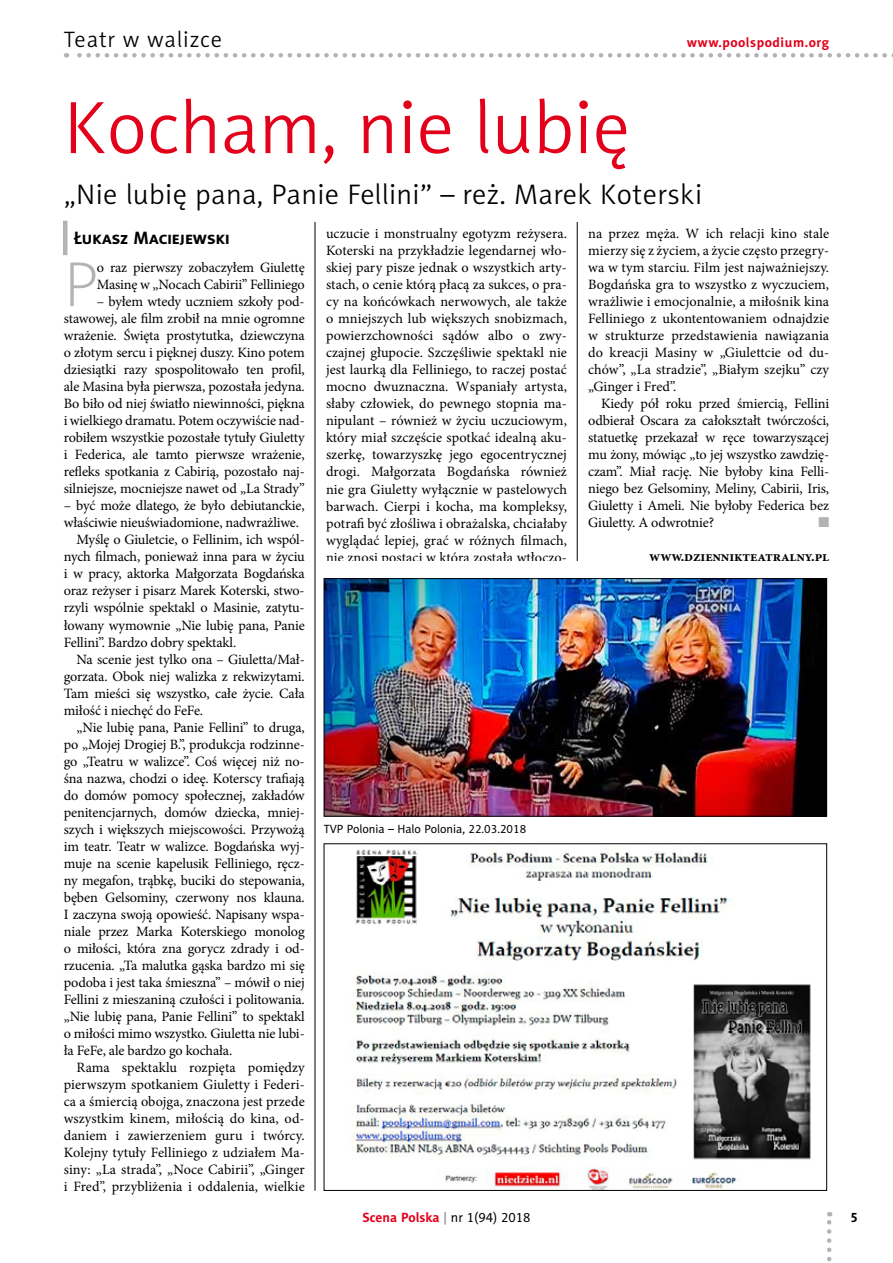
<style>
.page{position:relative;width:893px;height:1263px;background:#fff}
.page>*{position:absolute;margin:0;border:0;box-sizing:border-box;transform-origin:0 0}
.t1{font:75px "Naomi Sans EFN Light";color:#e2001a}
.t2{font:64.5px "Naomi Sans EFN Thin";color:#b1b3b4}
.t3{font:28.5px "Naomi Sans EFN Light";letter-spacing:.015em;color:#000}
.t4{font:22.5px "Naomi Sans EFN Light";letter-spacing:.04em;color:#000}
.t5{font:700 18px "Naomi Sans EFN";color:#000}
.t6{font:14.25px/17px "Minion Pro";letter-spacing:-.01em;color:#000;text-align:justify}
.t7{font:700 14.25px "Minion Pro";letter-spacing:-.01em;color:#000}
.t8{font:14.25px "Zapf Dingbats ITC";color:#b1b3b4}
.t9{font:700 13.5px "Naomi Sans EFN";color:#e2001a}
.t10{font:700 13.5px "Naomi Sans EFN";letter-spacing:.04em;color:#e2001a}
.t11{font:700 13.5px "Naomi Sans EFN";color:#000}
.t12{font:12px "Naomi Sans EFN";color:#000}
.s1{color:#9c9e9f}
.s2{font-weight:400;color:#000}
</style>
<div class="page">
<svg style="left:827px;top:1212px;width:4px;height:50px"></svg>
<hr style="left:315px;top:85px;width:1px;height:1106px;background:#000">
<hr style="left:577px;top:85px;width:1px;height:1106px;background:#000">
<svg style="left:66px;top:53px;width:827px;height:5px"></svg>
<div style="left:326px;top:561px;width:501px;height:282px;background:#fff"></div>
<div style="left:64px;top:85px;width:765px;height:136px;background:#fff"></div>
<hr style="left:63px;top:221px;width:4px;height:34px;background:#b1b3b4">
<img style="left:326px;top:580px;width:499px;height:234px">
<div style="left:324px;top:578px;width:503px;height:238px;border:1px solid #000"></div>
<img style="left:351px;top:845px;width:460px;height:344px">
<h3 class="t4" style="left:64px;top:26px;width:160px">Teatr w walizce</h3>
<p class="t10" style="left:687px;top:34px;width:144px">www.poolspodium.org</p>
<h1 class="t1" style="left:64px;top:85px;width:568px">Kocham, nie lubię</h1>
<h3 class="t3" style="left:64px;top:178px;width:640px">„Nie lubię pana, Panie Fellini” – reż. Marek Koterski</h3>
<p class="t5" style="left:74px;top:227px;width:158px">Łukasz Maciejewski</p>
<p class="t6" style="left:588px;top:225px;width:242px">na przez męża. W ich relacji kino stale mierzy się z życiem, a życie często przegry&shy;wa w tym starciu. Film jest najważniejszy.<br>Bogdańska gra to wszystko z wyczuciem, wrażliwie i emocjonalnie, a miłośnik kina Felliniego z ukontentowaniem odnajdzie w strukturze przedstawienia nawiązania do kreacji Masiny w „Giulettcie od du&shy;chów”, „La stradzie”, „Białym szejku” czy „Ginger i Fred”.</p>
<p class="t6" style="left:588px;top:395px;width:242px;text-indent:13px">Kiedy pół roku przed śmiercią, Fellini odbierał Oscara za całokształt twórczości, statuetkę przekazał w ręce towarzyszącej mu żony, mówiąc „to jej wszystko zawdzię&shy;czam”. Miał rację. Nie byłoby kina Felli&shy;niego bez Gelsominy, Meliny, Cabirii, Iris, Giuletty i Ameli. Nie byłoby Federica bez Giuletty. A odwrotnie?</p>
<p class="t6" style="left:326px;top:225px;width:242px">uczucie i monstrualny egotyzm reżysera.<br>Koterski na przykładzie legendarnej wło&shy;skiej pary pisze jednak o wszystkich arty&shy;stach, o cenie którą płacą za sukces, o pra&shy;cy na końcówkach nerwowych, ale także o mniejszych lub większych snobizmach, powierzchowności sądów albo o zwy&shy;czajnej głupocie. Szczęśliwie spektakl nie jest laurką dla Felliniego, to raczej postać mocno dwuznaczna. Wspaniały artysta, słaby człowiek, do pewnego stopnia ma&shy;nipulant – również w życiu uczuciowym, który miał szczęście spotkać idealną aku&shy;szerkę, towarzyszkę jego egocentrycznej drogi. Małgorzata Bogdańska również nie gra Giuletty wyłącznie w pastelowych barwach. Cierpi i kocha, ma kompleksy, potrafi być złośliwa i obrażalska, chciałaby wyglądać lepiej, grać w różnych filmach, nie znosi postaci w którą została wtłoczo-</p>
<h2 class="t2" style="left:64px;top:249px;width:35px">P</h2>
<p class="t6" style="left:97px;top:259px;width:209px">o raz pierwszy zobaczyłem Giulettę<br>Masinę w „Nocach Cabirii” Felliniego</p>
<p class="t6" style="left:64px;top:293px;width:242px;text-indent:33px">– byłem wtedy uczniem szkoły pod&shy;stawowej, ale film zrobił na mnie ogromne wrażenie. Święta prostytutka, dziewczyna o złotym sercu i pięknej duszy. Kino potem dziesiątki razy spospolitowało ten profil, ale Masina była pierwsza, pozostała jedyna.<br>Bo biło od niej światło niewinności, piękna i wielkiego dramatu. Potem oczywiście nad&shy;robiłem wszystkie pozostałe tytuły Giuletty i Federica, ale tamto pierwsze wrażenie, refleks spotkania z Cabirią, pozostało naj&shy;silniejsze, mocniejsze nawet od „La Strady”</p>
<p class="t6" style="left:64px;top:497px;width:242px">– być może dlatego, że było debiutanckie,</p>
<p class="t6" style="left:64px;top:514px;width:237px">właściwie nieuświadomione, nadwrażliwe.</p>
<p class="t6" style="left:77px;top:531px;width:230px">Myślę o Giuletcie, o Fellinim, ich wspól-</p>
<p class="t6" style="left:64px;top:548px;width:242px">nych filmach, ponieważ inna para w życiu</p>
<p class="t6" style="left:64px;top:565px;width:242px">i w pracy, aktorka Małgorzata Bogdańska</p>
<p class="t6" style="left:64px;top:582px;width:242px">oraz reżyser i pisarz Marek Koterski, stwo-</p>
<p class="t6" style="left:64px;top:599px;width:242px">rzyli wspólnie spektakl o Masinie, zatytu-</p>
<p class="t6" style="left:64px;top:616px;width:242px">łowany wymownie „Nie lubię pana, Panie</p>
<p class="t6" style="left:64px;top:633px;width:174px">Fellini”. Bardzo dobry spektakl.</p>
<p class="t6" style="left:77px;top:651px;width:230px">Na scenie jest tylko ona – Giuletta/Mał-</p>
<p class="t6" style="left:64px;top:668px;width:242px">gorzata. Obok niej walizka z rekwizytami.</p>
<p class="t6" style="left:64px;top:685px;width:242px">Tam mieści się wszystko, całe życie. Cała</p>
<p class="t6" style="left:64px;top:702px;width:141px">miłość i niechęć do FeFe.</p>
<p class="t6" style="left:77px;top:719px;width:230px">„Nie lubię pana, Panie Fellini” to druga,</p>
<p class="t6" style="left:64px;top:736px;width:242px">po „Mojej Drogiej B.”, produkcja rodzinne-</p>
<p class="t6" style="left:64px;top:753px;width:242px">go „Teatru w walizce”. Coś więcej niż no-</p>
<p class="t6" style="left:64px;top:770px;width:242px">śna nazwa, chodzi o ideę. Koterscy trafiają</p>
<p class="t6" style="left:64px;top:787px;width:242px">do domów pomocy społecznej, zakładów</p>
<p class="t6" style="left:64px;top:804px;width:242px">penitencjarnych, domów dziecka, mniej-</p>
<p class="t6" style="left:64px;top:821px;width:242px">szych i większych miejscowości. Przywożą</p>
<p class="t6" style="left:64px;top:838px;width:242px">im teatr. Teatr w walizce. Bogdańska wyj-</p>
<p class="t6" style="left:64px;top:855px;width:242px">muje na scenie kapelusik Felliniego, ręcz-</p>
<p class="t6" style="left:64px;top:872px;width:242px">ny megafon, trąbkę, buciki do stepowania,</p>
<p class="t6" style="left:64px;top:889px;width:242px">bęben Gelsominy, czerwony nos klauna.</p>
<p class="t6" style="left:64px;top:906px;width:242px">I zaczyna swoją opowieść. Napisany wspa-</p>
<p class="t6" style="left:64px;top:923px;width:242px">niale przez Marka Koterskiego monolog</p>
<p class="t6" style="left:64px;top:940px;width:242px">o miłości, która zna gorycz zdrady i od-</p>
<p class="t6" style="left:64px;top:957px;width:242px">rzucenia. „Ta malutka gąska bardzo mi się</p>
<p class="t6" style="left:64px;top:974px;width:242px">podoba i jest taka śmieszna” – mówił o niej</p>
<p class="t6" style="left:64px;top:991px;width:242px">Fellini z mieszaniną czułości i politowania.</p>
<p class="t6" style="left:64px;top:1008px;width:242px">„Nie lubię pana, Panie Fellini” to spektakl</p>
<p class="t6" style="left:64px;top:1025px;width:242px">o miłości mimo wszystko. Giuletta nie lubi-</p>
<p class="t6" style="left:64px;top:1042px;width:170px">ła FeFe, ale bardzo go kochała.</p>
<p class="t6" style="left:77px;top:1059px;width:230px">Rama spektaklu rozpięta pomiędzy</p>
<p class="t6" style="left:64px;top:1076px;width:242px">pierwszym spotkaniem Giuletty i Federi-</p>
<p class="t6" style="left:64px;top:1093px;width:242px">ca a śmiercią obojga, znaczona jest przede</p>
<p class="t6" style="left:64px;top:1110px;width:242px">wszystkim kinem, miłością do kina, od-</p>
<p class="t6" style="left:64px;top:1127px;width:242px">daniem i zawierzeniem guru i twórcy.</p>
<p class="t6" style="left:64px;top:1144px;width:242px">Kolejny tytuły Felliniego z udziałem Ma-</p>
<p class="t6" style="left:64px;top:1161px;width:242px">siny: „La strada”, „Noce Cabirii”, „Ginger</p>
<p class="t6" style="left:64px;top:1178px;width:242px">i Fred”, przybliżenia i oddalenia, wielkie</p>
<p class="t8" style="left:818px;top:516px;width:12px">■</p>
<p class="t7" style="left:649px;top:547px;width:181px">www.dziennikteatralny.pl</p>
<p class="t12" style="left:324px;top:822px;width:204px">TVP Polonia – Halo Polonia, 22.03.2018</p>
<p class="t9" style="left:362px;top:1209px;width:170px">Scena Polska <span class="s1">|</span> <span class="s2">nr 1(94) 2018</span></p>
<p class="t11" style="left:850px;top:1209px;width:9px">5</p>
</div>
